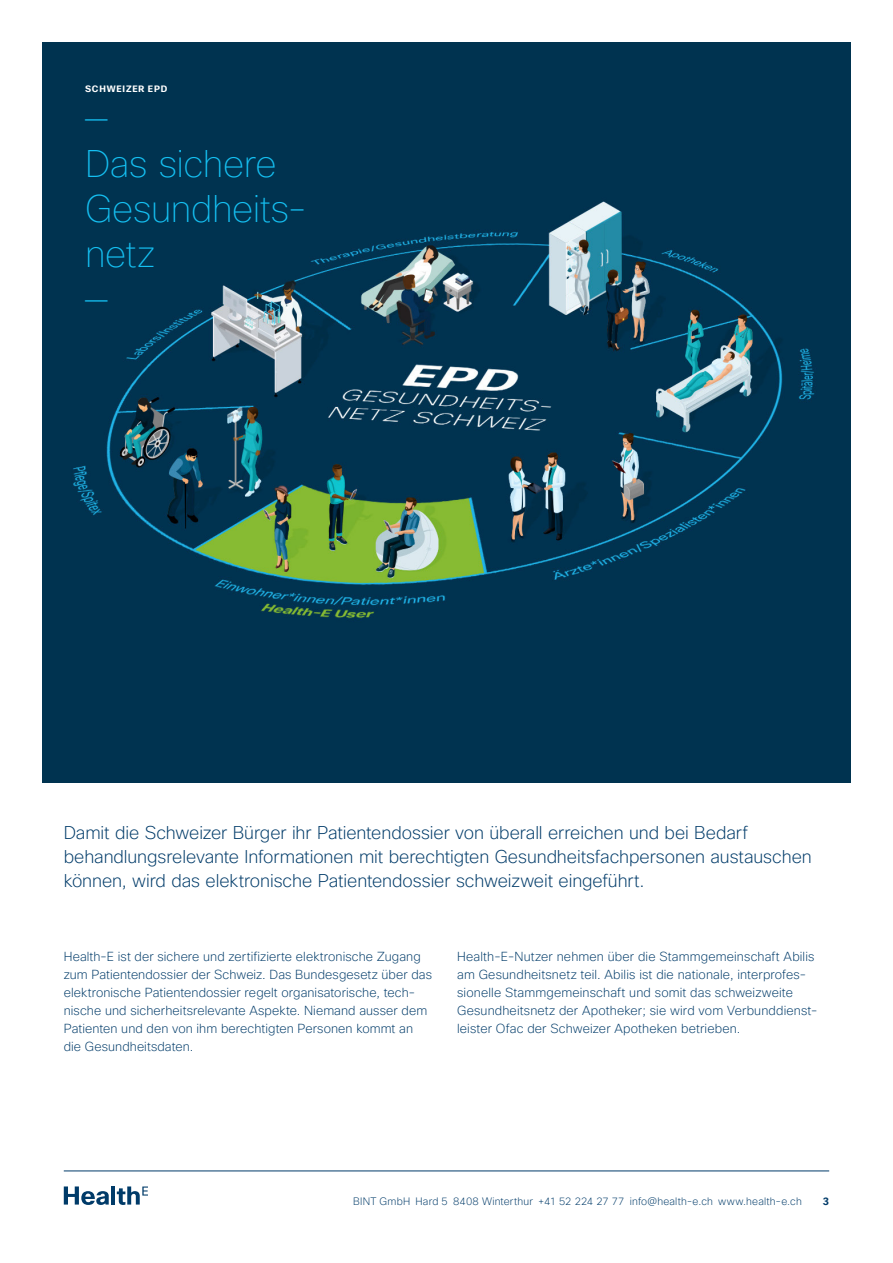
<style>
.page{position:relative;width:893px;height:1263px;background:#fff}
.page>*{position:absolute;margin:0;border:0;box-sizing:border-box;transform-origin:0 0}
.t1{font:100 37.5px/45px "Cisco Sans";letter-spacing:-.01em;color:#15c0f2}
.t2{font:200 18px/24px "Cisco Sans";letter-spacing:-.005em;color:#003b69}
.t3{font:200 12.75px/18px "Cisco Sans";letter-spacing:.01em;color:#003b69}
.t4{font:200 10.5px "Cisco Sans";letter-spacing:.015em;color:#003b69}
.t5{font:700 10.5px "Cisco Sans";color:#003b69}
.t6{font:700 9px "Cisco Sans";letter-spacing:.095em;color:#fff}
</style>
<div class="page">
<svg style="left:64px;top:1186px;width:45px;height:19px"></svg>
<hr style="left:111px;top:1186px;width:4px;height:18px;background:#003b69">
<svg style="left:117px;top:1186px;width:31px;height:19px"></svg>
<hr style="left:64px;top:1171px;width:765px;height:1px;background:#003b69">
<img style="left:43px;top:43px;width:807px;height:739px">
<p class="t6" style="left:85px;top:83px;width:84px">SCHWEIZER EPD</p>
<h1 class="t1" style="left:85px;top:97px;width:224px">—<br>Das sichere<br>Gesundheits&shy;netz<br>—</h1>
<p class="t2" style="left:64px;top:821px;width:749px">Damit die Schweizer Bürger ihr Patientendossier von überall erreichen und bei Bedarf behandlungsrelevante Informationen mit berechtigten Gesundheitsfachpersonen austauschen können, wird das elektronische Patientendossier schweizweit eingeführt.</p>
<p class="t3" style="left:64px;top:947px;width:370px">Health-E ist der sichere und zertifizierte elektronische Zugang zum Patientendossier der Schweiz. Das Bundesgesetz über das elektronische Patientendossier regelt organisatorische, tech&shy;nische und sicherheitsrelevante Aspekte. Niemand ausser dem Patienten und den von ihm berechtigten Personen kommt an die Gesundheitsdaten.</p>
<p class="t3" style="left:457px;top:947px;width:362px">Health-E-Nutzer nehmen über die Stammgemeinschaft Abilis am Gesundheitsnetz teil. Abilis ist die nationale, interprofes&shy;sionelle Stammgemeinschaft und somit das schweizweite Gesundheitsnetz der Apotheker; sie wird vom Verbunddienst&shy;leister Ofac der Schweizer Apotheken betrieben.</p>
<p class="t4" style="left:353px;top:1194px;width:450px">BINT GmbH Hard 5 8408 Winterthur +41 52 224 27 77 info@health-e.ch www.health-e.ch</p>
<p class="t5" style="left:823px;top:1194px;width:8px">3</p>
</div>
